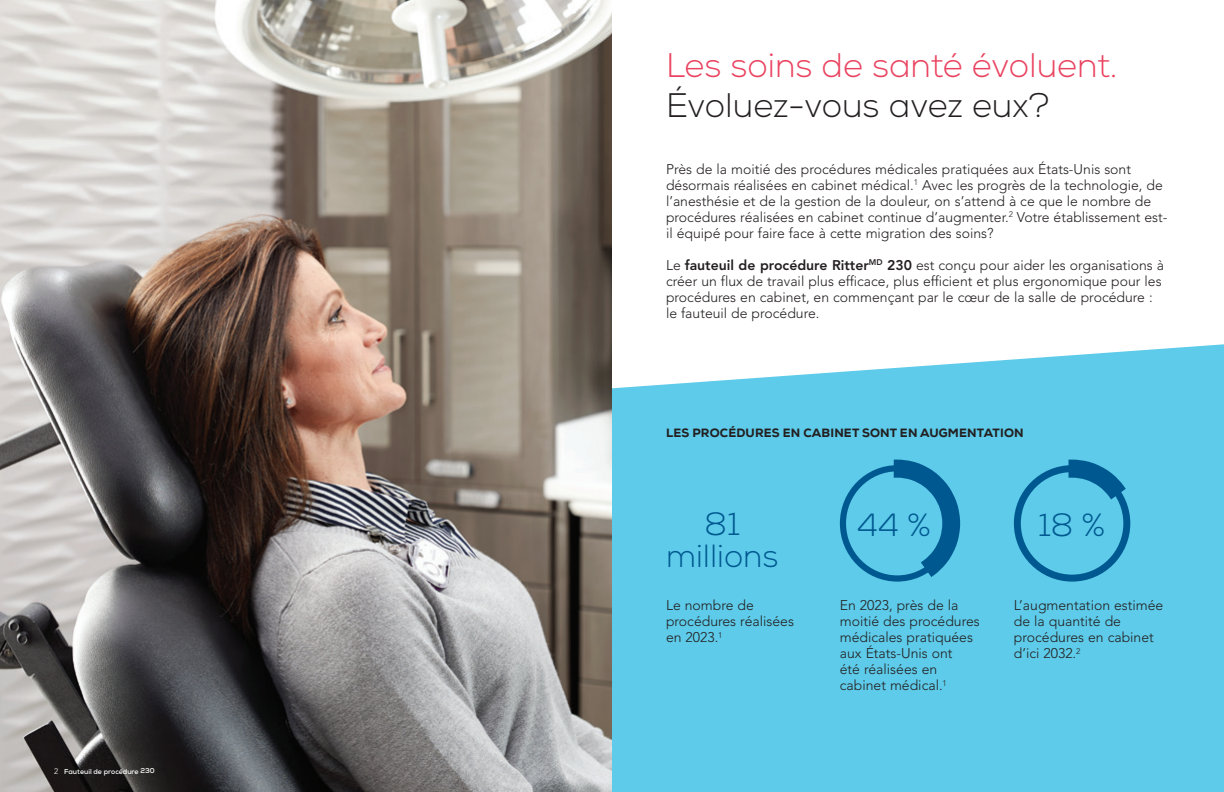
<style>
.page{position:relative;width:1224px;height:792px;background:#fff}
.page>*{position:absolute;margin:0;border:0;box-sizing:border-box;transform-origin:0 0}
.t1{font:300 34px/40px "Nexa";color:#ea4360}
.t2{font:300 32px/32px "Nexa";color:#005890;text-align:center}
.NEW_CAPTIONS{font:300 14px/16px "Avenir LT Pro";color:#231f20}
.Headline_Style_5{font:800 12px "Nexa";letter-spacing:.015em;color:#231f20}
.t3{font:700 7px "Nexa";letter-spacing:-.005em;color:#fff}
.s1{font-family:"Avenir LT Pro";font-weight:300;font-size:8px}
.s2{color:#231f20}
.s3{font-weight:800}
</style>
<div class="page">
<img style="left:0;top:0;width:612px;height:792px">
<div style="left:612px;top:344px;width:612px;height:448px;background:#5dcbe9"></div>
<svg style="left:838px;top:460px;width:122px;height:124px"></svg>
<svg style="left:1011px;top:460px;width:122px;height:124px"></svg>
<p class="t3" style="left:54px;top:767px;width:102px"><span class="s1">2</span> Fauteuil de procédure 230</p>
<p class="t1" style="left:666px;top:47px;width:453px">Les soins de santé évoluent.<br><span class="s2">Évoluez-vous avez eux?</span></p>
<p class="NEW_CAPTIONS" style="left:666px;top:161px;width:503px">Près de la moitié des procédures médicales pratiquées aux États-Unis sont désormais réalisées en cabinet médical.<sup>1</sup> Avec les progrès de la technologie, de l’anesthésie et de la gestion de la douleur, on s’attend à ce que le nombre de procédures réalisées en cabinet continue d’augmenter.<sup>2</sup> Votre établissement est&shy;il équipé pour faire face à cette migration des soins?</p>
<p class="NEW_CAPTIONS" style="left:666px;top:257px;width:500px">Le <span class="s3">fauteuil de procédure Ritter</span><sup>MD</sup> <span class="s3">230</span> est conçu pour aider les organisations à créer un flux de travail plus efficace, plus efficient et plus ergonomique pour les procédures en cabinet, en commençant par le cœur de la salle de procédure : le fauteuil de procédure.</p>
<p class="Headline_Style_5" style="left:666px;top:425px;width:359px">LES PROCÉDURES EN CABINET SONT EN AUGMENTATION</p>
<p class="t2" style="left:666px;top:509px;width:114px">81 millions</p>
<p class="t2" style="left:857px;top:509px;width:75px">44 %</p>
<p class="t2" style="left:1038px;top:509px;width:68px">18 %</p>
<p class="NEW_CAPTIONS" style="left:666px;top:598px;width:129px">Le nombre de procédures réalisées en 2023.<sup>1</sup></p>
<p class="NEW_CAPTIONS" style="left:840px;top:598px;width:142px">En 2023, près de la moitié des procédures médicales pratiquées aux États-Unis ont<br>été réalisées en cabinet médical.<sup>1</sup></p>
<p class="NEW_CAPTIONS" style="left:1014px;top:598px;width:151px">L’augmentation estimée de la quantité de procédures en cabinet d’ici 2032.<sup>2</sup></p>
</div>
